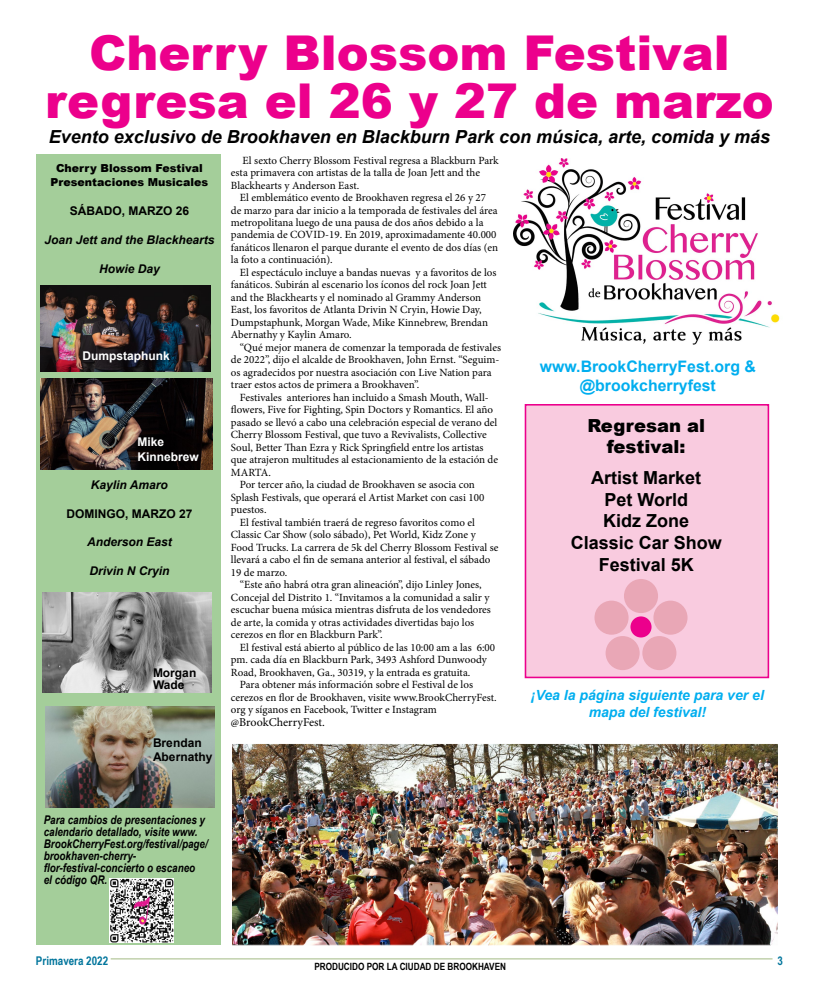
<style>
.page{position:relative;width:819px;height:1008px;background:#fff}
.page>*{position:absolute;margin:0;border:0;box-sizing:border-box;transform-origin:0 0}
.t1{font:900 48px/48px "Arial";color:#ec008c;text-align:center}
.t2{font:italic 700 18px "Arial";color:#000}
.t3{font:700 18px/21.6px "Arial";color:#000;text-align:center}
.t4{font:900 18px/21.6px "Arial";color:#000;text-align:center}
.t5{font:700 15.8px/19px "Arial";color:#00aeef;text-align:center}
.t6{font:italic 700 14px/16.8px "Arial";color:#00aeef;text-align:center}
.t7{font:italic 700 12px/12px "Arial Narrow";color:#000}
.t8{font:italic 700 12px "Arial";color:#000}
.t9{font:700 12px/12px "Arial";color:#000}
.t10{font:700 12px/14.4px "Arial";color:#fff}
.t11{font:12px "Minion Pro";color:#000}
.t12{font:700 12px "Arial Narrow";color:#00759c}
.t13{font:11px/12.5px "Minion Pro";color:#000}
.t14{font:900 11px/14.4px "Arial";color:#000;text-align:center}
.t15{font:700 10px "Arial Narrow";color:#000}
.s1{font-size:11px}
</style>
<div class="page">
<hr style="left:111px;top:958px;width:662px;height:1px;background:#a3bb83">
<div style="left:36px;top:155px;width:185px;height:790px;background:#a4ce9a"></div>
<img style="left:41px;top:286px;width:170px;height:85px">
<img style="left:41px;top:379px;width:171px;height:90px">
<img style="left:42px;top:592px;width:170px;height:101px">
<img style="left:45px;top:706px;width:170px;height:101px">
<img style="left:233px;top:745px;width:544px;height:199px">
<div style="left:230px;top:743px;width:550px;height:203px;border:1px solid #fff"></div>
<div style="left:525px;top:404px;width:244px;height:274px;background:#f9cbdf;border:2px solid #ec008c"></div>
<div style="left:624px;top:579px;width:34px;height:34px;background:#e9a7b6;border-radius:50%"></div>
<div style="left:653px;top:601px;width:35px;height:34px;background:#e9a7b6;border-radius:50%"></div>
<div style="left:594px;top:601px;width:35px;height:34px;background:#e9a7b6;border-radius:50%"></div>
<div style="left:642px;top:636px;width:34px;height:34px;background:#e9a7b6;border-radius:50%"></div>
<div style="left:606px;top:636px;width:34px;height:34px;background:#e9a7b6;border-radius:50%"></div>
<div style="left:630px;top:616px;width:22px;height:22px;background:#ec008c;border-radius:50%"></div>
<img style="left:513px;top:159px;width:267px;height:186px">
<img style="left:109px;top:879px;width:64px;height:63px">
<h1 class="t1" style="left:45px;top:28px;width:730px">Cherry Blossom Festival regresa el 26 y 27 de marzo</h1>
<h2 class="t2" style="left:49px;top:125px;width:723px">Evento exclusivo de Brookhaven en Blackburn Park con música, arte, comida y más</h2>
<p class="t14" style="left:50px;top:161px;width:159px">Cherry Blossom Festival<br>Presentaciones Musicales</p>
<p class="t9" style="left:70px;top:205px;width:121px">SÁBADO, MARZO 26</p>
<p class="t8" style="left:44px;top:232px;width:172px">Joan Jett and the Blackhearts</p>
<p class="t8" style="left:99px;top:261px;width:62px">Howie Day</p>
<p class="t13" style="left:231px;top:154px;width:269px;text-indent:12px">El sexto Cherry Blossom Festival regresa a Blackburn Park esta primavera con artistas de la talla de Joan Jett and the<br>Blackhearts y Anderson East.</p>
<p class="t13" style="left:231px;top:191px;width:269px;text-indent:9px">El emblemático evento de Brookhaven regresa el 26 y 27 de marzo para dar inicio a la temporada de festivales del área metropolitana luego de una pausa de dos años debido a la pandemia de COVID-19. En 2019, aproximadamente 40.000 fanáticos llenaron el parque durante el evento de dos días (en la foto a continuación).</p>
<p class="t13" style="left:231px;top:266px;width:267px;text-indent:9px">El espectáculo incluye a bandas nuevas y a favoritos de los fanáticos. Subirán al escenario los íconos del rock Joan Jett and the Blackhearts y el nominado al Grammy Anderson East, los favoritos de Atlanta Drivin N Cryin, Howie Day, Dumpstaphunk, Morgan Wade, Mike Kinnebrew, Brendan Abernathy y Kaylin Amaro.</p>
<p class="t13" style="left:231px;top:341px;width:272px;text-indent:9px">“Qué mejor manera de comenzar la temporada de festivales de 2022”, dijo el alcalde de Brookhaven, John Ernst. “Seguim&shy;os agradecidos por nuestra asociación con Live Nation para traer estos actos de primera a Brookhaven”.</p>
<p class="t13" style="left:240px;top:391px;width:250px">Festivales anteriores han incluido a Smash Mouth, Wall-</p>
<p class="t13" style="left:231px;top:404px;width:264px">flowers, Five for Fighting, Spin Doctors y Romantics. El año</p>
<p class="t13" style="left:231px;top:416px;width:268px">pasado se llevó a cabo una celebración especial de verano del</p>
<p class="t13" style="left:231px;top:429px;width:257px">Cherry Blossom Festival, que tuvo a Revivalists, Collective</p>
<p class="t13" style="left:231px;top:441px;width:254px">Soul, Better Than Ezra y Rick Springfield entre los artistas</p>
<p class="t13" style="left:231px;top:454px;width:269px">que atrajeron multitudes al estacionamiento de la estación de</p>
<p class="t13" style="left:231px;top:466px;width:41px">MARTA.</p>
<p class="t13" style="left:240px;top:479px;width:236px">Por tercer año, la ciudad de Brookhaven se asocia con</p>
<p class="t13" style="left:231px;top:491px;width:255px">Splash Festivals, que operará el Artist Market con casi 100</p>
<p class="t13" style="left:231px;top:504px;width:37px">puestos.</p>
<p class="t13" style="left:240px;top:516px;width:237px">El festival también traerá de regreso favoritos como el</p>
<p class="t13" style="left:231px;top:529px;width:246px">Classic Car Show (solo sábado), Pet World, Kidz Zone y</p>
<p class="t13" style="left:231px;top:541px;width:269px">Food Trucks. La carrera de 5k del Cherry Blossom Festival se</p>
<p class="t13" style="left:231px;top:554px;width:261px">llevará a cabo el fin de semana anterior al festival, el sábado</p>
<p class="t13" style="left:231px;top:566px;width:58px">19 de marzo.</p>
<p class="t13" style="left:240px;top:579px;width:243px">“Este año habrá otra gran alineación”, dijo Linley Jones,</p>
<p class="t13" style="left:231px;top:591px;width:260px">Concejal del Distrito 1. “Invitamos a la comunidad a salir y</p>
<p class="t13" style="left:231px;top:604px;width:262px">escuchar buena música mientras disfruta de los vendedores</p>
<p class="t13" style="left:231px;top:616px;width:245px">de arte, la comida y otras actividades divertidas bajo los</p>
<p class="t13" style="left:231px;top:629px;width:153px">cerezos en flor en Blackburn Park”.</p>
<p class="t13" style="left:240px;top:641px;width:257px">El festival está abierto al público de las 10:00 am a las 6:00</p>
<p class="t13" style="left:231px;top:654px;width:257px">pm. cada día en Blackburn Park, 3493 Ashford Dunwoody</p>
<p class="t13" style="left:231px;top:666px;width:241px">Road, Brookhaven, Ga., 30319, y la entrada es gratuita.</p>
<p class="t13" style="left:240px;top:679px;width:235px">Para obtener más información sobre el Festival de los</p>
<p class="t13" style="left:231px;top:691px;width:267px">cerezos en flor de Brookhaven, visite www.BrookCherryFest.</p>
<p class="t13" style="left:231px;top:704px;width:207px">org y síganos en Facebook, Twitter e Instagram</p>
<p class="t11" style="left:231px;top:714px;width:96px"><span class="s1">@</span>BrookCherryFest.</p>
<p class="t10" style="left:83px;top:348px;width:89px">Dumpstaphunk</p>
<h3 class="t5" style="left:540px;top:357px;width:218px">www.BrookCherryFest.org &amp; @brookcherryfest</h3>
<h2 class="t4" style="left:587px;top:414px;width:119px">Regresan al festival:</h2>
<h2 class="t3" style="left:571px;top:467px;width:153px">Artist Market<br>Pet World<br>Kidz Zone<br>Classic Car Show<br>Festival 5K</h2>
<p class="t10" style="left:137px;top:435px;width:63px">Mike<br>Kinnebrew</p>
<p class="t8" style="left:91px;top:477px;width:78px">Kaylin Amaro</p>
<p class="t9" style="left:66px;top:508px;width:128px">DOMINGO, MARZO 27</p>
<p class="t8" style="left:87px;top:534px;width:86px">Anderson East</p>
<p class="t8" style="left:89px;top:563px;width:82px">Drivin N Cryin</p>
<p class="t9" style="left:153px;top:666px;width:45px">Morgan<br>Wade</p>
<p class="t6" style="left:531px;top:687px;width:234px">¡Vea la página siguiente para ver el mapa del festival!</p>
<p class="t9" style="left:153px;top:735px;width:61px;line-height:14.4px">Brendan<br>Abernathy</p>
<p class="t7" style="left:44px;top:813px;width:166px">Para cambios de presentaciones y calendario detallado, visite www.<br>BrookCherryFest.org/festival/page/ brookhaven-cherry&shy;flor-festival-concierto o escaneo<br>el código QR.</p>
<p class="t12" style="left:36px;top:951px;width:74px">Primavera 2022</p>
<p class="t12" style="left:778px;top:951px;width:7px">3</p>
<p class="t15" style="left:314px;top:959px;width:193px">PRODUCIDO POR LA CIUDAD DE BROOKHAVEN</p>
</div>
